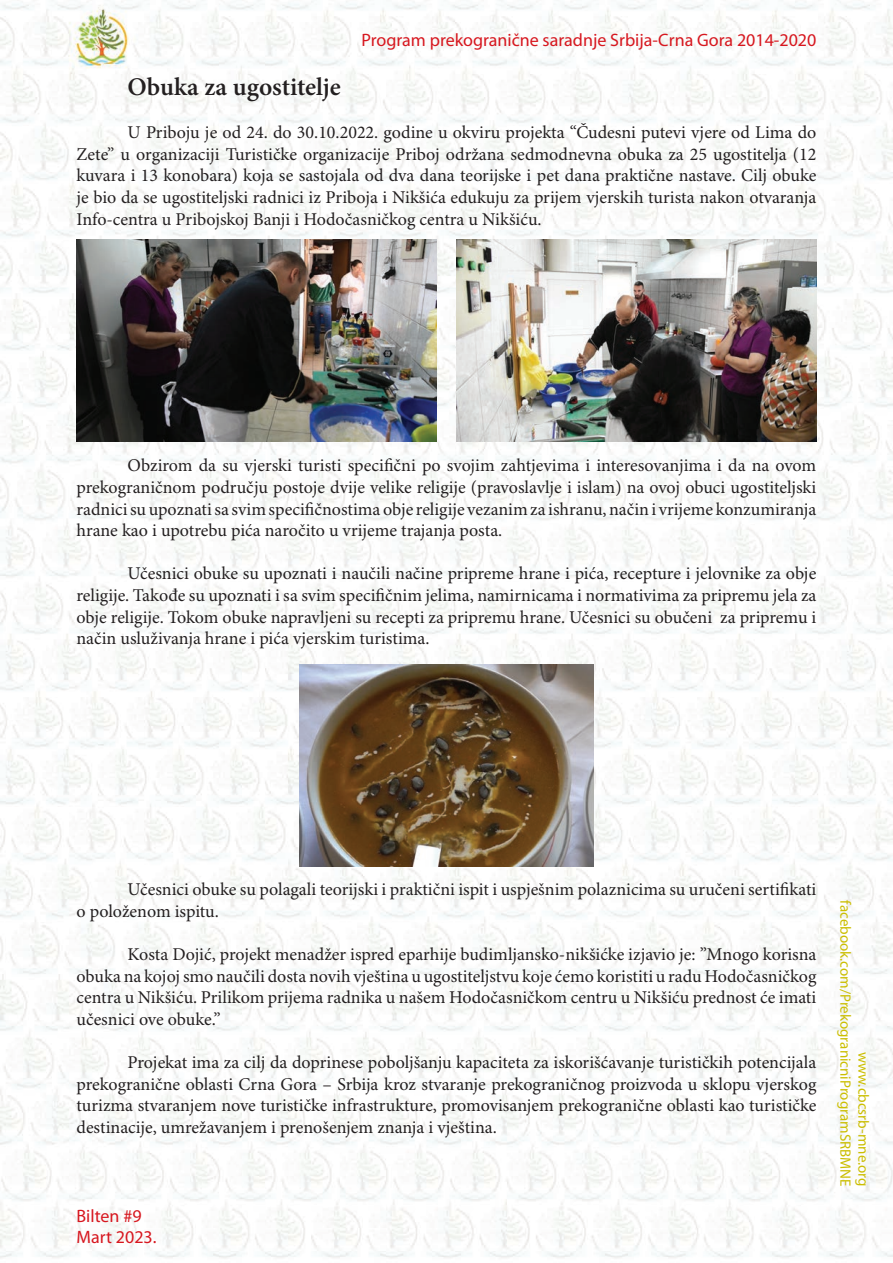
<style>
.page{position:relative;width:893px;height:1263px;background:#fff}
.page>*{position:absolute;margin:0;border:0;box-sizing:border-box;transform-origin:0 0}
.t1{font:600 25.5px "Minion Pro";color:#231f20}
.t2{font:18px/21.6px "Minion Pro";color:#231f20;text-align:justify}
.t3{font:18px/21.6px "Myriad Pro";color:#d7171f}
.t4{font:15px/18px "Myriad Pro";color:#cbbe01;text-align:right}
</style>
<div class="page">
<img style="left:0;top:0;width:893px;height:1258px">
<img style="left:77px;top:239px;width:360px;height:203px">
<img style="left:456px;top:239px;width:360px;height:203px">
<img style="left:299px;top:664px;width:295px;height:203px">
<p class="t3" style="left:362px;top:29px;width:456px">Program prekogranične saradnje Srbija-Crna Gora 2014-2020</p>
<h1 class="t1" style="left:128px;top:69px;width:215px">Obuka za ugostitelje</h1>
<p class="t2" style="left:77px;top:122px;width:741px;text-indent:51px">U Priboju je od 24. do 30.10.2022. godine u okviru projekta “Čudesni putevi vjere od Lima do Zete” u organizaciji Turističke organizacije Priboj održana sedmodnevna obuka za 25 ugostitelja (12 kuvara i 13 konobara) koja se sastojala od dva dana teorijske i pet dana praktične nastave. Cilj obuke je bio da se ugostiteljski radnici iz Priboja i Nikšića edukuju za prijem vjerskih turista nakon otvaranja Info-centra u Pribojskoj Banji i Hodočasničkog centra u Nikšiću.</p>
<p class="t2" style="left:77px;top:455px;width:741px;text-indent:51px">Obzirom da su vjerski turisti specifični po svojim zahtjevima i interesovanjima i da na ovom prekograničnom području postoje dvije velike religije (pravoslavlje i islam) na ovoj obuci ugostiteljski radnici su upoznati sa svim specifičnostima obje religije vezanim za ishranu, način i vrijeme konzumiranja hrane kao i upotrebu pića naročito u vrijeme trajanja posta.</p>
<p class="t2" style="left:77px;top:563px;width:741px;text-indent:51px">Učesnici obuke su upoznati i naučili načine pripreme hrane i pića, recepture i jelovnike za obje religije. Takođe su upoznati i sa svim specifičnim jelima, namirnicama i normativima za pripremu jela za obje religije. Tokom obuke napravljeni su recepti za pripremu hrane. Učesnici su obučeni za pripremu i način usluživanja hrane i pića vjerskim turistima.</p>
<p class="t2" style="left:77px;top:879px;width:741px;text-indent:51px">Učesnici obuke su polagali teorijski i praktični ispit i uspješnim polaznicima su uručeni sertifikati o položenom ispitu.</p>
<p class="t2" style="left:77px;top:944px;width:741px;text-indent:51px">Kosta Dojić, projekt menadžer ispred eparhije budimljansko-nikšićke izjavio je: ”Mnogo korisna obuka na kojoj smo naučili dosta novih vještina u ugostiteljstvu koje ćemo koristiti u radu Hodočasničkog centra u Nikšiću. Prilikom prijema radnika u našem Hodočasničkom centru u Nikšiću prednost će imati učesnici ove obuke.”</p>
<p class="t2" style="left:77px;top:1052px;width:741px;text-indent:51px">Projekat ima za cilj da doprinese poboljšanju kapaciteta za iskorišćavanje turističkih potencijala prekogranične oblasti Crna Gora – Srbija kroz stvaranje prekograničnog proizvoda u sklopu vjerskog turizma stvaranjem nove turističke infrastrukture, promovisanjem prekogranične oblasti kao turističke destinacije, umrežavanjem i prenošenjem znanja i vještina.</p>
<p class="t3" style="left:77px;top:1204px;width:82px">Bilten #9<br>Mart 2023.</p>
<p class="t4" style="left:873px;top:900px;width:288px;rotate:90deg">www.cbcsrb-mne.org facebook.com/PrekogranicniProgramSRBMNE</p>
</div>
